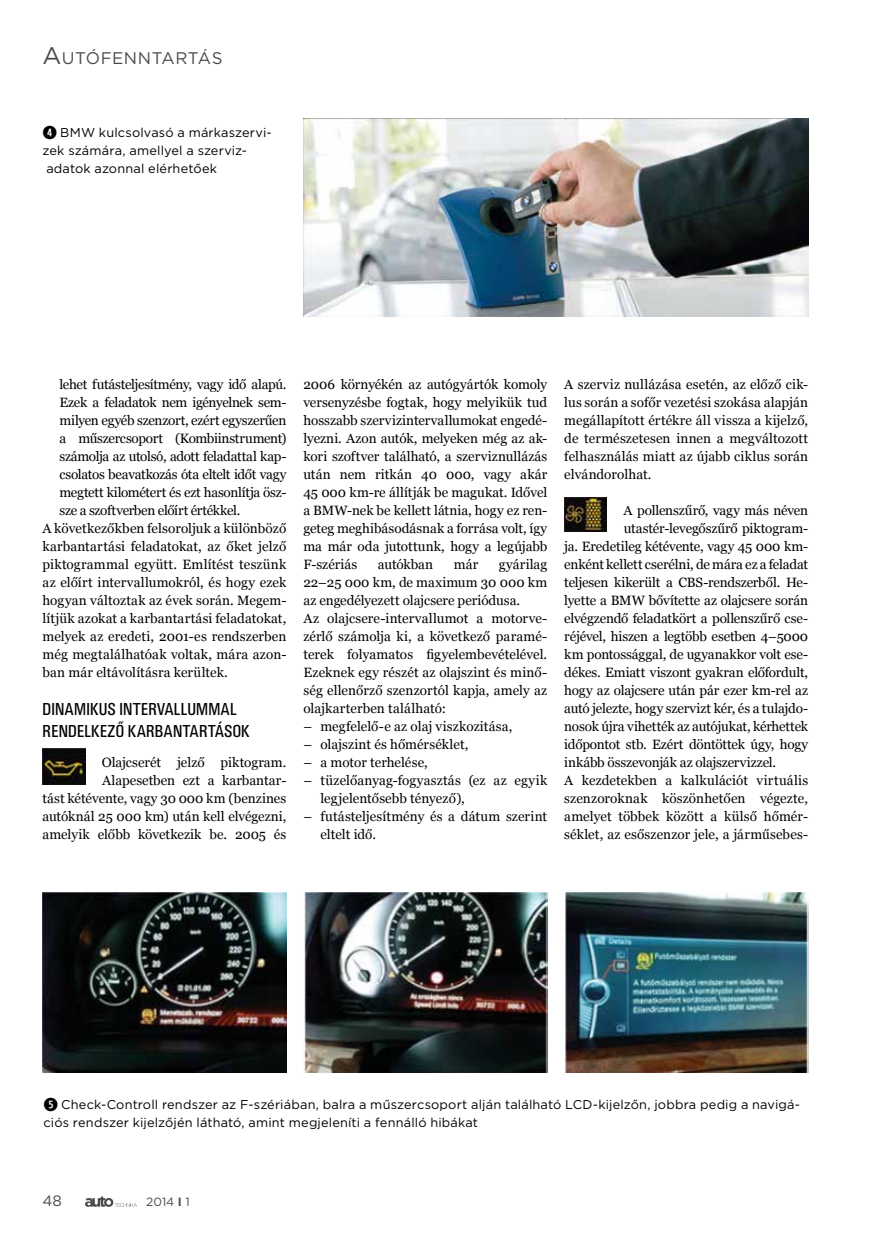
<style>
.page{position:relative;width:872px;height:1246px;background:#fff}
.page>*{position:absolute;margin:0;border:0;box-sizing:border-box;transform-origin:0 0}
.t1{font:18px/21.6px "U001 Con";letter-spacing:.015em;color:#000}
.t2{font:16.8px "Gotham";letter-spacing:.03em;color:#4a4a49}
.t3{font:15px "Gotham";color:#4a4a49}
.t4{font:13.5px/18px "Georgia";color:#000}
.t5{font:13.5px "Georgia";letter-spacing:-.02em;color:#000}
.t6{font:13.5px "Georgia";letter-spacing:-.03em;color:#000}
.t7{font:13.5px "Georgia";letter-spacing:-.025em;color:#000}
.t8{font:12.75px/18px "Gotham";letter-spacing:.015em;color:#000}
.t9{font:12px "Gotham";color:#4a4a49}
.s1{font-size:24px}
.s2{font-family:"Combi Numerals Ltd";font-size:18px}
.s3{font-weight:700}
</style>
<div class="page">
<svg style="left:85px;top:1196px;width:52px;height:11px"></svg>
<img style="left:43px;top:749px;width:42px;height:35px">
<img style="left:564px;top:498px;width:43px;height:34px">
<img style="left:303px;top:119px;width:505px;height:198px">
<img style="left:303px;top:893px;width:244px;height:180px">
<img style="left:564px;top:893px;width:244px;height:180px">
<img style="left:43px;top:893px;width:243px;height:180px">
<p class="t2" style="left:43px;top:47px;width:181px"><span class="s1">A</span>UTÓFENNTARTÁS</p>
<p class="t8" style="left:43px;top:123px;width:231px"><span class="s2">➍</span> BMW kulcsolvasó a márkaszervi&shy;zek számára, amellyel a szerviz&shy;adatok azonnal elérhetőek</p>
<p class="t6" style="left:60px;top:374px;width:228px">lehet futásteljesítmény, vagy idő alapú.</p>
<p class="t6" style="left:60px;top:392px;width:228px">Ezek a feladatok nem igényelnek sem-</p>
<p class="t5" style="left:60px;top:410px;width:228px">milyen egyéb szenzort, ezért egyszerűen</p>
<p class="t5" style="left:60px;top:428px;width:228px">a műszercsoport (Kombiinstrument)</p>
<p class="t6" style="left:60px;top:446px;width:228px">számolja az utolsó, adott feladattal kap-</p>
<p class="t7" style="left:60px;top:464px;width:228px">csolatos beavatkozás óta eltelt időt vagy</p>
<p class="t5" style="left:60px;top:482px;width:228px">megtett kilométert és ezt hasonlítja ös -</p>
<p class="t6" style="left:60px;top:500px;width:182px">sze a szoftverben előírt értékkel.</p>
<p class="t4" style="left:43px;top:519px;width:245px">A következőkben felsoroljuk a különböző</p>
<p class="t4" style="left:43px;top:537px;width:245px">karbantartási feladatokat, az őket jelző</p>
<p class="t4" style="left:43px;top:555px;width:245px">piktogrammal együtt. Említést teszünk</p>
<p class="t4" style="left:43px;top:573px;width:245px">az előírt intervallumokról, és hogy ezek</p>
<p class="t4" style="left:43px;top:591px;width:245px">hogyan változtak az évek során. Megem-</p>
<p class="t4" style="left:43px;top:609px;width:245px">lítjük azokat a karbantartási feladatokat,</p>
<p class="t4" style="left:43px;top:626px;width:245px">melyek az eredeti, 2001-es rendszerben</p>
<p class="t4" style="left:43px;top:644px;width:245px">még megtalálhatóak voltak, mára azon-</p>
<p class="t4" style="left:43px;top:662px;width:187px">ban már eltávolításra kerültek.</p>
<p class="t1" style="left:43px;top:699px;width:208px">DINAMIKUS INTERVALLUMMAL<br>RENDELKEZŐ KARBANTARTÁSOK</p>
<p class="t4" style="left:43px;top:753px;width:245px;text-align:right">Olajcserét jelző piktogram.<br>Alapesetben ezt a karbantar-<br>tást kétévente, vagy 30 000 km (benzines autóknál 25 000 km) után kell elvégezni, amelyik előbb következik be. 2005 és</p>
<p class="t4" style="left:303px;top:375px;width:245px;text-align:justify">2006 környékén az autógyártók komoly versenyzésbe fogtak, hogy melyikük tud hosszabb szervizintervallumokat engedé&shy;lyezni. Azon autók, melyeken még az ak&shy;kori szoftver található, a szerviznullázás után nem ritkán 40 000, vagy akár 45 000 km-re állítják be magukat. Idővel a BMW-nek be kellett látnia, hogy ez ren&shy;geteg meghibásodásnak a forrása volt, így ma már oda jutottunk, hogy a legújabb F-szériás</p>
<p class="t4" style="left:303px;top:555px;width:245px;text-indent:195px">gyárilag 22–25 000 km, de maximum 30 000 km az engedélyezett olajcsere periódusa.<br>Az olajcsere-intervallumot a motorve&shy;zérlő számolja ki, a következő paramé&shy;terek folyamatos figyelembevételével.<br>Ezeknek egy részét az olajszint és minő&shy;ség ellenőrző szenzortól kapja, amely az olajkarterben található:</p>
<p class="t4" style="left:303px;top:716px;width:210px">– megfelelő-e az olaj viszkozitása,</p>
<p class="t4" style="left:303px;top:734px;width:167px">– olajszint és hőmérséklet,</p>
<p class="t4" style="left:303px;top:752px;width:126px">– a motor terhelése,</p>
<p class="t4" style="left:320px;top:770px;width:228px;text-indent:-17px">– tüzelőanyag-fogyasztás (ez az egyik legjelentősebb tényező),</p>
<p class="t4" style="left:320px;top:806px;width:228px;text-indent:-17px">– futásteljesítmény és a dátum szerint eltelt idő.</p>
<p class="t4" style="left:378px;top:555px;width:57px">autókban</p>
<p class="t4" style="left:454px;top:555px;width:26px">már</p>
<p class="t4" style="left:564px;top:374px;width:245px;text-align:justify">A szerviz nullázása esetén, az előző cik&shy;lus során a sofőr vezetési szokása alapján megállapított értékre áll vissza a kijelző, de természetesen innen a megváltozott felhasználás miatt az újabb ciklus során elvándorolhat.</p>
<p class="t4" style="left:623px;top:501px;width:186px">A pollenszűrő, vagy más néven</p>
<p class="t4" style="left:624px;top:519px;width:186px">utastér-levegőszűrő piktogram-</p>
<p class="t4" style="left:564px;top:537px;width:245px">ja. Eredetileg kétévente, vagy 45 000 km-</p>
<p class="t4" style="left:564px;top:555px;width:245px">enként kellett cserélni, de mára ez a feladat</p>
<p class="t4" style="left:564px;top:573px;width:245px">teljesen kikerült a CBS-rendszerből. He-</p>
<p class="t4" style="left:564px;top:591px;width:245px">lyette a BMW bővítette az olajcsere során</p>
<p class="t4" style="left:564px;top:609px;width:245px">elvégzendő feladatkört a pollenszűrő cse-</p>
<p class="t4" style="left:564px;top:627px;width:245px">réjével, hiszen a legtöbb esetben 4–5000</p>
<p class="t4" style="left:564px;top:645px;width:245px">km pontossággal, de ugyanakkor volt ese-</p>
<p class="t4" style="left:564px;top:663px;width:245px">dékes. Emiatt viszont gyakran előfordult,</p>
<p class="t4" style="left:564px;top:681px;width:245px">hogy az olajcsere után pár ezer km-rel az</p>
<p class="t4" style="left:564px;top:699px;width:245px">autó jelezte, hogy szervizt kér, és a tulajdo-</p>
<p class="t5" style="left:564px;top:716px;width:245px">nosok újra vihették az autójukat, kérhettek</p>
<p class="t5" style="left:564px;top:734px;width:245px">időpontot stb. Ezért döntöttek úgy, hogy</p>
<p class="t4" style="left:564px;top:752px;width:213px">inkább összevonják az olajszervizzel.</p>
<p class="t4" style="left:564px;top:770px;width:245px">A kezdetekben a kalkulációt virtuális</p>
<p class="t4" style="left:564px;top:788px;width:245px">szenzoroknak köszönhetően végezte,</p>
<p class="t4" style="left:564px;top:806px;width:245px">amelyet többek között a külső hőmér-</p>
<p class="t4" style="left:564px;top:824px;width:245px">séklet, az esőszenzor jele, a járműsebes-</p>
<p class="t8" style="left:44px;top:1095px;width:758px"><span class="s2">➎</span> Check-Controll rendszer az F-szériában, balra a műszercsoport alján található LCD-kijelzőn, jobbra pedig a navigá&shy;ciós rendszer kijelzőjén látható, amint megjeleníti a fennálló hibákat</p>
<p class="t3" style="left:43px;top:1191px;width:21px">48</p>
<p class="t9" style="left:146px;top:1194px;width:45px">2014 <span class="s3">I</span> 1</p>
</div>
